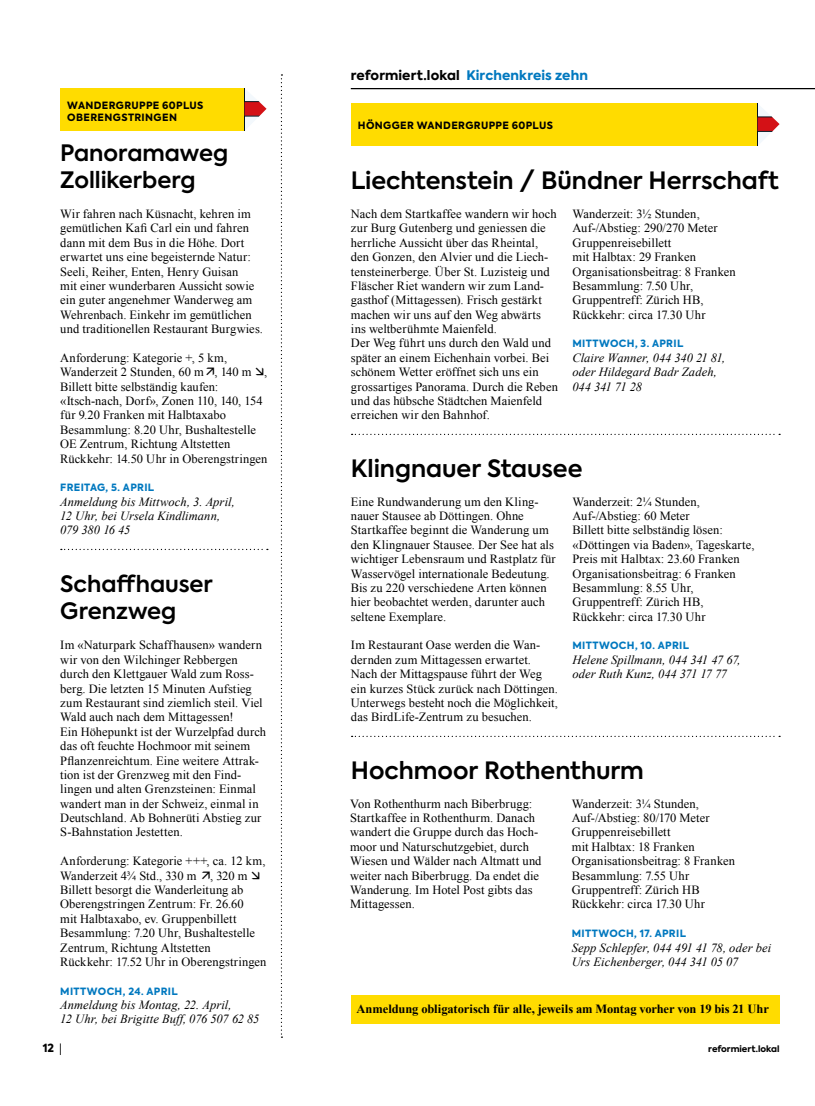
<style>
.page{position:relative;width:815px;height:1106px;background:#fff}
.page>*{position:absolute;margin:0;border:0;box-sizing:border-box;transform-origin:0 0}
.t1{font:600 23.75px "Axiforma";color:#000}
.t2{font:600 22.5px/27.5px "Axiforma";color:#000}
.t3{font:800 13.12px "Axiforma";letter-spacing:.01em;color:#000}
.t4{font:12.5px/14.4px "Times New Roman";letter-spacing:.005em;color:#000}
.t5{font:italic 12.5px/14.4px "Times New Roman";letter-spacing:.005em;color:#000}
.t6{font:700 12.5px "Times New Roman";letter-spacing:-.01em;color:#000}
.t7{font:800 11.25px "Axiforma";color:#000}
.t8{font:800 10px "Axiforma";letter-spacing:.035em;color:#0078bf}
.t9{font:800 10px/12px "Axiforma";letter-spacing:.035em;color:#000}
.t10{font:800 8.75px "Axiforma";color:#000}
.s1{color:#0078bf}
</style>
<div class="page">
<div style="left:351px;top:994px;width:429px;height:29px;background:#ffdc00"></div>
<hr style="left:351px;top:88px;width:464px;height:1px;background:#000">
<div style="left:351px;top:103px;width:406px;height:43px;background:#ffdc00"></div>
<svg style="left:757px;top:103px;width:23px;height:43px"></svg>
<div style="left:60px;top:89px;width:184px;height:42px;background:#ffdc00"></div>
<svg style="left:244px;top:89px;width:23px;height:42px"></svg>
<svg style="left:61px;top:549px;width:207px;height:1px"></svg>
<svg style="left:281px;top:74px;width:1px;height:963px"></svg>
<svg style="left:352px;top:434px;width:428px;height:1px"></svg>
<svg style="left:352px;top:735px;width:428px;height:2px"></svg>
<p class="t9" style="left:67px;top:99px;width:138px">WANDERGRUPPE 60PLUS<br>OBERENGSTRINGEN</p>
<h2 class="t2" style="left:60px;top:139px;width:169px">Panoramaweg<br>Zollikerberg</h2>
<p class="t4" style="left:60px;top:206px;width:204px">Wir fahren nach Küsnacht, kehren im gemütlichen Kafi Carl ein und fahren dann mit dem Bus in die Höhe. Dort erwartet uns eine begeisternde Natur:<br>Seeli, Reiher, Enten, Henry Guisan<br>mit einer wunderbaren Aussicht sowie ein guter angenehmer Wanderweg am Wehrenbach. Einkehr im gemütlichen und traditionellen Restaurant Burgwies.</p>
<p class="t4" style="left:60px;top:350px;width:209px">Anforderung: Kategorie +, 5 km, Wanderzeit 2 Stunden, 60 m , 140 m , Billett bitte selbständig kaufen: «Itsch-nach, Dorf», Zonen 110, 140, 154 für 9.20 Franken mit Halbtaxabo Besammlung: 8.20 Uhr, Bushaltestelle OE Zentrum, Richtung Altstetten Rückkehr: 14.50 Uhr in Oberengstringen</p>
<p class="t8" style="left:60px;top:480px;width:95px">FREITAG, 5. APRIL</p>
<p class="t5" style="left:60px;top:494px;width:176px">Anmeldung bis Mittwoch, 3. April,<br>12 Uhr, bei Ursela Kindlimann,<br>079 380 16 45</p>
<h2 class="t2" style="left:60px;top:570px;width:154px">Schaffhauser<br>Grenzweg</h2>
<p class="t4" style="left:60px;top:638px;width:207px">Im «Naturpark Schaffhausen» wandern wir von den Wilchinger Rebbergen durch den Klettgauer Wald zum Ross&shy;berg. Die letzten 15 Minuten Aufstieg zum Restaurant sind ziemlich steil. Viel Wald auch nach dem Mittagessen!<br>Ein Höhepunkt ist der Wurzelpfad durch das oft feuchte Hochmoor mit seinem Pflanzenreichtum. Eine weitere Attrak&shy;tion ist der Grenzweg mit den Find&shy;lingen und alten Grenzsteinen: Einmal wandert man in der Schweiz, einmal in Deutschland. Ab Bohnerüti Abstieg zur S-Bahnstation Jestetten.</p>
<p class="t4" style="left:60px;top:853px;width:208px">Anforderung: Kategorie +++, ca. 12 km, Wanderzeit 4¾ Std., 330 m , 320 m Billett besorgt die Wanderleitung ab Oberengstringen Zentrum: Fr. 26.60<br>mit Halbtaxabo, ev. Gruppenbillett Besammlung: 7.20 Uhr, Bushaltestelle Zentrum, Richtung Altstetten Rückkehr: 17.52 Uhr in Oberengstringen</p>
<p class="t8" style="left:60px;top:984px;width:119px">MITTWOCH, 24. APRIL</p>
<p class="t5" style="left:60px;top:997px;width:201px">Anmeldung bis Montag, 22. April,<br>12 Uhr, bei Brigitte Buff, 076 507 62 85</p>
<p class="t3" style="left:351px;top:67px;width:239px">reformiert.lokal <span class="s1">Kirchenkreis zehn</span></p>
<p class="t9" style="left:358px;top:120px;width:197px">HÖNGGER WANDERGRUPPE 60PLUS</p>
<h1 class="t1" style="left:351px;top:165px;width:430px">Liechtenstein / Bündner Herrschaft</h1>
<p class="t4" style="left:351px;top:206px;width:208px">Nach dem Startkaffee wandern wir hoch zur Burg Gutenberg und geniessen die herrliche Aussicht über das Rheintal, den Gonzen, den Alvier und die Liech&shy;tensteinerberge. Über St. Luzisteig und Fläscher Riet wandern wir zum Land&shy;gasthof (Mittagessen). Frisch gestärkt machen wir uns auf den Weg abwärts ins weltberühmte Maienfeld.<br>Der Weg führt uns durch den Wald und später an einem Eichenhain vorbei. Bei schönem Wetter eröffnet sich uns ein grossartiges Panorama. Durch die Reben und das hübsche Städtchen Maienfeld erreichen wir den Bahnhof.</p>
<p class="t4" style="left:572px;top:206px;width:165px">Wanderzeit: 3½ Stunden,<br>Auf-/Abstieg: 290/270 Meter<br>Gruppenreisebillett<br>mit Halbtax: 29 Franken<br>Organisationsbeitrag: 8 Franken<br>Besammlung: 7.50 Uhr,<br>Gruppentreff: Zürich HB,<br>Rückkehr: circa 17.30 Uhr</p>
<p class="t8" style="left:572px;top:337px;width:112px">MITTWOCH, 3. APRIL</p>
<p class="t5" style="left:572px;top:350px;width:154px">Claire Wanner, 044 340 21 81, oder Hildegard Badr Zadeh,<br>044 341 71 28</p>
<h1 class="t1" style="left:351px;top:452px;width:233px">Klingnauer Stausee</h1>
<p class="t4" style="left:351px;top:494px;width:206px">Eine Rundwanderung um den Kling&shy;nauer Stausee ab Döttingen. Ohne Startkaffee beginnt die Wanderung um den Klingnauer Stausee. Der See hat als wichtiger Lebensraum und Rastplatz für Wasservögel internationale Bedeutung.<br>Bis zu 220 verschiedene Arten können hier beobachtet werden, darunter auch seltene Exemplare.</p>
<p class="t4" style="left:351px;top:638px;width:209px">Im Restaurant Oase werden die Wan&shy;dernden zum Mittagessen erwartet.<br>Nach der Mittagspause führt der Weg ein kurzes Stück zurück nach Döttingen.<br>Unterwegs besteht noch die Möglichkeit, das BirdLife-Zentrum zu besuchen.</p>
<p class="t4" style="left:572px;top:494px;width:184px">Wanderzeit: 2¼ Stunden,<br>Auf-/Abstieg: 60 Meter<br>Billett bitte selbständig lösen: «Döttingen via Baden», Tageskarte,<br>Preis mit Halbtax: 23.60 Franken<br>Organisationsbeitrag: 6 Franken<br>Besammlung: 8.55 Uhr,<br>Gruppentreff: Zürich HB,<br>Rückkehr: circa 17.30 Uhr</p>
<p class="t8" style="left:572px;top:639px;width:118px">MITTWOCH, 10. APRIL</p>
<p class="t5" style="left:572px;top:652px;width:170px">Helene Spillmann, 044 341 47 67, oder Ruth Kunz, 044 371 17 77</p>
<h1 class="t1" style="left:351px;top:754px;width:294px">Hochmoor Rothenthurm</h1>
<p class="t4" style="left:350px;top:796px;width:193px">Von Rothenthurm nach Biberbrugg:<br>Startkaffee in Rothenthurm. Danach wandert die Gruppe durch das Hoch&shy;moor und Naturschutzgebiet, durch<br>Wiesen und Wälder nach Altmatt und weiter nach Biberbrugg. Da endet die<br>Wanderung. Im Hotel Post gibts das<br>Mittagessen.</p>
<p class="t4" style="left:572px;top:796px;width:165px">Wanderzeit: 3¼ Stunden,<br>Auf-/Abstieg: 80/170 Meter<br>Gruppenreisebillett<br>mit Halbtax: 18 Franken<br>Organisationsbeitrag: 8 Franken<br>Besammlung: 7.55 Uhr<br>Gruppentreff: Zürich HB<br>Rückkehr: circa 17.30 Uhr</p>
<p class="t8" style="left:572px;top:926px;width:116px">MITTWOCH, 17. APRIL</p>
<p class="t5" style="left:572px;top:939px;width:201px">Sepp Schlepfer, 044 491 41 78, oder bei<br>Urs Eichenberger, 044 341 05 07</p>
<p class="t6" style="left:356px;top:1000px;width:414px">Anmeldung obligatorisch für alle, jeweils am Montag vorher von 19 bis 21 Uhr</p>
<p class="t7" style="left:43px;top:1040px;width:20px">12 |</p>
<p class="t10" style="left:708px;top:1042px;width:73px">reformiert.lokal</p>
</div>
